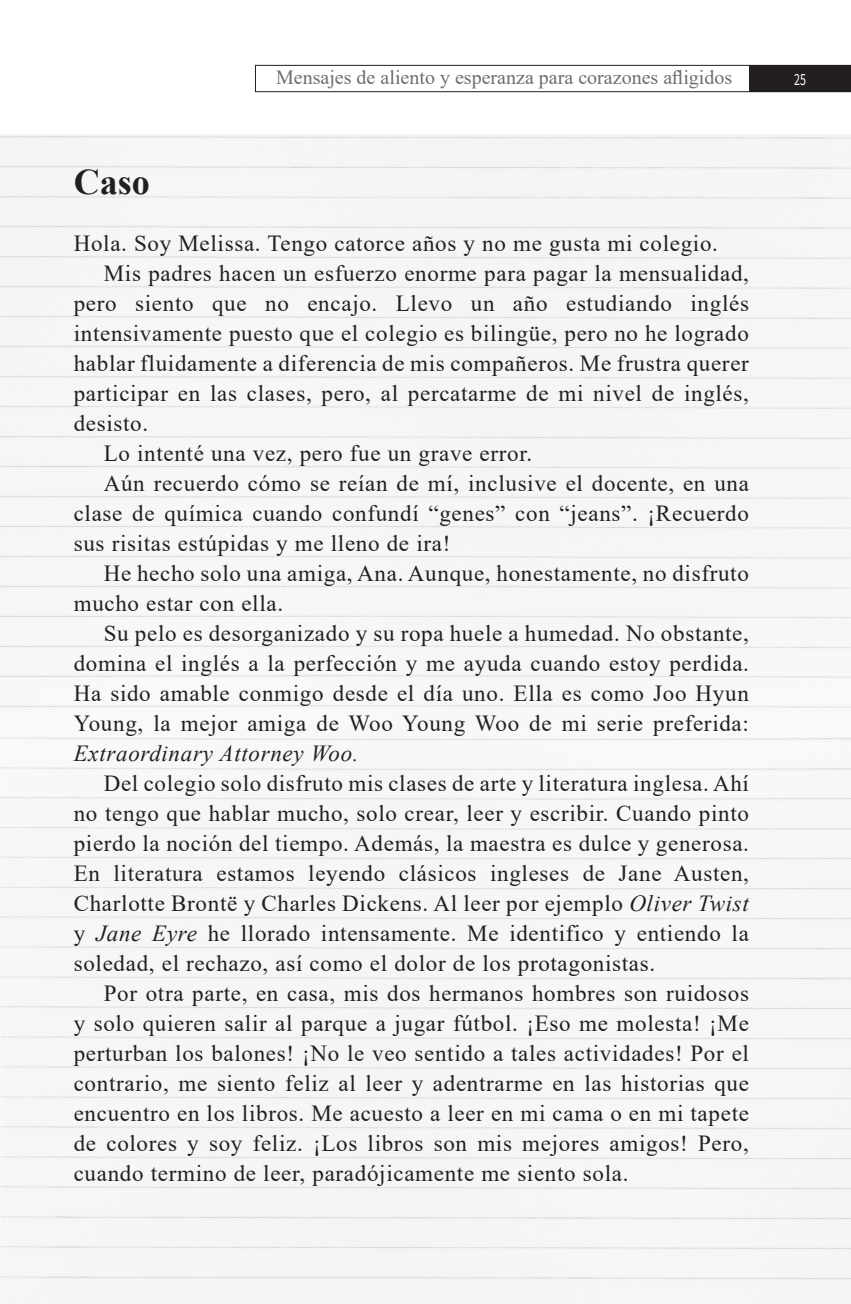
<style>
.page{position:relative;width:851px;height:1304px;background:#fff}
.page>*{position:absolute;margin:0;border:0;box-sizing:border-box;transform-origin:0 0}
.t1{font:700 36px "Times New Roman";color:#231f20}
.t2{font:23px/30px "Times New Roman";letter-spacing:.03em;color:#231f20;text-align:justify}
.t3{font:italic 23px "Times New Roman";letter-spacing:.03em;color:#231f20}
.t4{font:20px "Times New Roman";color:#6c6d70}
.t5{font:17.2px "Source Sans Pro";color:#fff;scale:.7 1}
.s1{font-style:italic}
</style>
<div class="page">
<div style="left:255px;top:65px;width:595px;height:27px;border:1px solid #231f20"></div>
<div style="left:749px;top:65px;width:101px;height:27px;background:#231f20"></div>
<p class="t4" style="left:276px;top:63px;width:457px">Mensajes de aliento y esperanza para corazones afligidos</p>
<p class="t5" style="left:794px;top:69px;width:19px">25</p>
<h1 class="t1" style="left:74px;top:156px;width:77px">Caso</h1>
<p class="t2" style="left:74px;top:227px;width:645px">Hola. Soy Melissa. Tengo catorce años y no me gusta mi colegio.</p>
<p class="t2" style="left:104px;top:257px;width:646px">Mis padres hacen un esfuerzo enorme para pagar la mensualidad,</p>
<p class="t2" style="left:74px;top:287px;width:676px">pero siento que no encajo. Llevo un año estudiando inglés</p>
<p class="t2" style="left:74px;top:317px;width:676px">intensivamente puesto que el colegio es bilingüe, pero no he logrado</p>
<p class="t2" style="left:74px;top:347px;width:676px">hablar fluidamente a diferencia de mis compañeros. Me frustra querer</p>
<p class="t2" style="left:74px;top:377px;width:676px">participar en las clases, pero, al percatarme de mi nivel de inglés,</p>
<p class="t2" style="left:74px;top:407px;width:76px">desisto.</p>
<p class="t2" style="left:104px;top:437px;width:430px">Lo intenté una vez, pero fue un grave error.</p>
<p class="t2" style="left:104px;top:467px;width:646px">Aún recuerdo cómo se reían de mí, inclusive el docente, en una</p>
<p class="t2" style="left:74px;top:497px;width:676px">clase de química cuando confundí “genes” con “jeans”. ¡Recuerdo</p>
<p class="t2" style="left:74px;top:527px;width:378px">sus risitas estúpidas y me lleno de ira!</p>
<p class="t2" style="left:104px;top:557px;width:646px">He hecho solo una amiga, Ana. Aunque, honestamente, no disfruto</p>
<p class="t2" style="left:74px;top:587px;width:211px">mucho estar con ella.</p>
<p class="t2" style="left:104px;top:617px;width:646px">Su pelo es desorganizado y su ropa huele a humedad. No obstante,</p>
<p class="t2" style="left:74px;top:647px;width:676px">domina el inglés a la perfección y me ayuda cuando estoy perdida.</p>
<p class="t2" style="left:74px;top:677px;width:676px">Ha sido amable conmigo desde el día uno. Ella es como Joo Hyun</p>
<p class="t2" style="left:74px;top:707px;width:676px">Young, la mejor amiga de Woo Young Woo de mi serie preferida:</p>
<p class="t3" style="left:74px;top:737px;width:286px">Extraordinary Attorney Woo.</p>
<p class="t2" style="left:74px;top:767px;width:676px;text-indent:30px">Del colegio solo disfruto mis clases de arte y literatura inglesa. Ahí no tengo que hablar mucho, solo crear, leer y escribir. Cuando pinto pierdo la noción del tiempo. Además, la maestra es dulce y generosa.<br>En literatura estamos leyendo clásicos ingleses de Jane Austen, Charlotte Brontë y Charles Dickens. Al leer por ejemplo <span class="s1">Oliver Twist </span>y <span class="s1">Jane Eyre</span> he llorado intensamente. Me identifico y entiendo la soledad, el rechazo, así como el dolor de los protagonistas.</p>
<p class="t2" style="left:74px;top:977px;width:676px;text-indent:30px">Por otra parte, en casa, mis dos hermanos hombres son ruidosos y solo quieren salir al parque a jugar fútbol. ¡Eso me molesta! ¡Me perturban los balones! ¡No le veo sentido a tales actividades! Por el contrario, me siento feliz al leer y adentrarme en las historias que encuentro en los libros. Me acuesto a leer en mi cama o en mi tapete de colores y soy feliz. ¡Los libros son mis mejores amigos! Pero, cuando termino de leer, paradójicamente me siento sola.</p>
</div>
